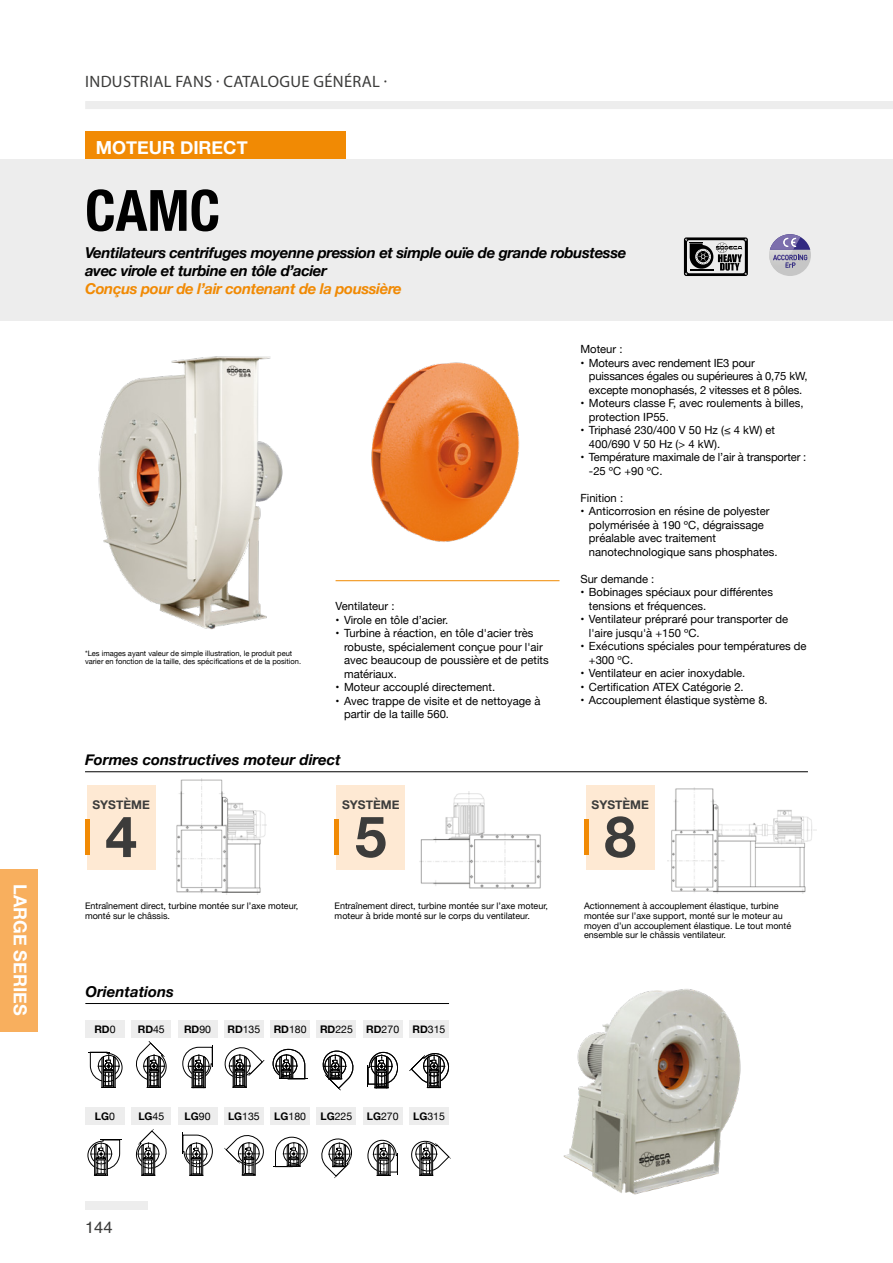
<style>
.page{position:relative;width:893px;height:1263px;background:#fff}
.page>*{position:absolute;margin:0;border:0;box-sizing:border-box;transform-origin:0 0}
.t1{font:700 condensed 57px "Helvetica Neue";color:#000}
.t2{font:700 57px "Helvetica Neue";color:#3c3c3b}
.t3{font:700 18px "Helvetica Neue";color:#fff}
.t4{font:16.5px "Myriad Pro";letter-spacing:.02em;color:#3c3c3b}
.t5{font:16.5px "Helvetica";color:#3c3c3b}
.t6{font:italic 700 15px/18px "Helvetica Neue";letter-spacing:-.025em;color:#000}
.t7{font:italic 700 15px "Helvetica Neue";color:#000}
.t8{font:italic 700 15px "Helvetica Neue";letter-spacing:-.025em;color:#f18a04}
.t9{font:700 12px "Helvetica Neue";color:#3c3c3b}
.t10{font:11.25px/13.5px "Helvetica Neue";color:#000}
.t11{font:10.5px "Helvetica Neue";color:#000}
.t12{font:700 10.5px "Helvetica Neue";color:#000}
.t13{font:9px/9.8px "Helvetica Neue";color:#000}
.t14{font:7.5px/7.5px "Helvetica Neue";color:#000}
.s1{font-weight:400}
.s2{font-weight:700}
</style>
<div class="page">
<div style="left:85px;top:1202px;width:62px;height:8px;background:#ededed"></div>
<div style="left:85px;top:101px;width:808px;height:8px;background:#ededed"></div>
<div style="left:0;top:869px;width:38px;height:162px;background:#f8af5e"></div>
<div style="left:0;top:159px;width:893px;height:162px;background:#ededed"></div>
<div style="left:85px;top:132px;width:261px;height:27px;background:#f18a04"></div>
<img style="left:563px;top:989px;width:178px;height:206px">
<img style="left:371px;top:362px;width:149px;height:180px">
<img style="left:98px;top:356px;width:185px;height:274px">
<hr style="left:336px;top:580px;width:223px;height:1px;background:#f18a00">
<svg style="left:684px;top:237px;width:64px;height:39px"></svg>
<div style="left:769px;top:234px;width:42px;height:42px;background:#c6c6c6;border-radius:50%"></div>
<svg style="left:770px;top:234px;width:40px;height:34px"></svg>
<hr style="left:85px;top:771px;width:723px;height:1px;background:#000">
<img style="left:419px;top:792px;width:122px;height:97px">
<img style="left:175px;top:779px;width:92px;height:115px">
<img style="left:667px;top:788px;width:149px;height:106px">
<div style="left:586px;top:784px;width:68px;height:85px;background:#fee9d3"></div>
<hr style="left:584px;top:819px;width:4px;height:35px;background:#f18a04">
<div style="left:337px;top:784px;width:68px;height:85px;background:#fee9d3"></div>
<hr style="left:335px;top:819px;width:4px;height:35px;background:#f18a04">
<div style="left:87px;top:784px;width:68px;height:85px;background:#fee9d3"></div>
<hr style="left:85px;top:819px;width:4px;height:35px;background:#f18a04">
<hr style="left:85px;top:1003px;width:364px;height:1px;background:#000">
<div style="left:85px;top:1020px;width:40px;height:17px;background:#ededed"></div>
<div style="left:131px;top:1020px;width:40px;height:17px;background:#ededed"></div>
<div style="left:178px;top:1020px;width:40px;height:17px;background:#ededed"></div>
<div style="left:224px;top:1020px;width:40px;height:17px;background:#ededed"></div>
<div style="left:270px;top:1020px;width:40px;height:17px;background:#ededed"></div>
<div style="left:316px;top:1020px;width:40px;height:17px;background:#ededed"></div>
<div style="left:363px;top:1020px;width:40px;height:17px;background:#ededed"></div>
<div style="left:409px;top:1020px;width:40px;height:17px;background:#ededed"></div>
<svg style="left:88px;top:1052px;width:34px;height:36px"></svg>
<svg style="left:136px;top:1041px;width:31px;height:47px"></svg>
<svg style="left:182px;top:1045px;width:31px;height:43px"></svg>
<svg style="left:224px;top:1047px;width:40px;height:41px"></svg>
<svg style="left:273px;top:1049px;width:34px;height:31px"></svg>
<svg style="left:322px;top:1050px;width:32px;height:40px"></svg>
<svg style="left:368px;top:1052px;width:30px;height:36px"></svg>
<svg style="left:409px;top:1053px;width:41px;height:35px"></svg>
<svg style="left:368px;top:1140px;width:30px;height:36px"></svg>
<div style="left:85px;top:1107px;width:40px;height:17px;background:#ededed"></div>
<div style="left:131px;top:1107px;width:40px;height:17px;background:#ededed"></div>
<div style="left:178px;top:1107px;width:40px;height:17px;background:#ededed"></div>
<div style="left:224px;top:1107px;width:40px;height:17px;background:#ededed"></div>
<div style="left:270px;top:1107px;width:40px;height:17px;background:#ededed"></div>
<div style="left:316px;top:1107px;width:40px;height:17px;background:#ededed"></div>
<div style="left:363px;top:1107px;width:40px;height:17px;background:#ededed"></div>
<div style="left:409px;top:1107px;width:40px;height:17px;background:#ededed"></div>
<svg style="left:88px;top:1139px;width:34px;height:37px"></svg>
<svg style="left:135px;top:1129px;width:32px;height:47px"></svg>
<svg style="left:182px;top:1132px;width:31px;height:44px"></svg>
<svg style="left:224px;top:1135px;width:40px;height:41px"></svg>
<svg style="left:273px;top:1137px;width:35px;height:30px"></svg>
<svg style="left:321px;top:1138px;width:31px;height:40px"></svg>
<svg style="left:411px;top:1140px;width:40px;height:36px"></svg>
<h2 class="t3" style="left:34px;top:884px;width:133px;rotate:90deg">LARGE SERIES</h2>
<h3 class="t4" style="left:85px;top:71px;width:303px">INDUSTRIAL FANS · CATALOGUE GÉNÉRAL ·</h3>
<h2 class="t3" style="left:96px;top:133px;width:153px">MOTEUR DIRECT</h2>
<h1 class="t1" style="left:85px;top:163px;width:137px">CAMC</h1>
<h3 class="t6" style="left:85px;top:244px;width:543px">Ventilateurs centrifuges moyenne pression et simple ouïe de grande robustesse avec virole et turbine en tôle d’acier</h3>
<h3 class="t8" style="left:85px;top:276px;width:318px">Conçus pour de l’air contenant de la poussière</h3>
<p class="t14" style="left:85px;top:650px;width:218px">*Les images ayant valeur de simple illustration, le produit peut varier en fonction de la taille, des spécifications et de la position.</p>
<p class="t10" style="left:336px;top:600px;width:60px">Ventilateur :</p>
<p class="t10" style="left:336px;top:614px;width:114px">• Virole en tôle d’acier.</p>
<p class="t10" style="left:344px;top:627px;width:206px;text-indent:-9px">• Turbine à réaction, en tôle d'acier très robuste, spécialement conçue pour l'air avec beaucoup de poussière et de petits matériaux.</p>
<p class="t10" style="left:336px;top:681px;width:161px">• Moteur accouplé directement.</p>
<p class="t10" style="left:344px;top:695px;width:198px;text-indent:-9px">• Avec trappe de visite et de nettoyage à partir de la taille 560.</p>
<h3 class="t7" style="left:85px;top:748px;width:257px">Formes constructives moteur direct</h3>
<p class="t9" style="left:92px;top:795px;width:59px">SYSTÈME</p>
<h1 class="t2" style="left:105px;top:792px;width:33px">4</h1>
<p class="t9" style="left:342px;top:795px;width:59px">SYSTÈME</p>
<h1 class="t2" style="left:355px;top:792px;width:33px">5</h1>
<p class="t10" style="left:580px;top:343px;width:44px">Moteur :</p>
<p class="t10" style="left:589px;top:356px;width:220px;text-indent:-9px">• Moteurs avec rendement IE3 pour puissances égales ou supérieures à 0,75 kW, excepte monophasés, 2 vitesses et 8 pôles.</p>
<p class="t10" style="left:589px;top:397px;width:216px;text-indent:-9px">• Moteurs classe F, avec roulements à billes, protection IP55.</p>
<p class="t10" style="left:589px;top:424px;width:188px;text-indent:-9px">• Triphasé 230/400 V 50 Hz (≤ 4 kW) et<br>400/690 V 50 Hz (&gt; 4 kW).</p>
<p class="t10" style="left:589px;top:451px;width:219px;text-indent:-9px">• Température maximale de l’air à transporter : -25 ºC +90 ºC.</p>
<p class="t10" style="left:580px;top:491px;width:44px">Finition :</p>
<p class="t10" style="left:589px;top:505px;width:190px;text-indent:-9px">• Anticorrosion en résine de polyester polymérisée à 190 ºC, dégraissage préalable avec traitement nanotechnologique sans phosphates.</p>
<p class="t10" style="left:580px;top:572px;width:75px">Sur demande :</p>
<p class="t10" style="left:589px;top:586px;width:186px;text-indent:-9px">• Bobinages spéciaux pour différentes tensions et fréquences.</p>
<p class="t10" style="left:589px;top:613px;width:201px;text-indent:-9px">• Ventilateur prépraré pour transporter de l'aire jusqu'à +150 ºC.</p>
<p class="t10" style="left:589px;top:640px;width:219px;text-indent:-9px">• Exécutions spéciales pour températures de +300 ºC.</p>
<p class="t10" style="left:580px;top:667px;width:166px">• Ventilateur en acier inoxydable.</p>
<p class="t10" style="left:580px;top:680px;width:165px">• Certification ATEX Catégorie 2.</p>
<p class="t10" style="left:580px;top:694px;width:189px">• Accouplement élastique système 8.</p>
<p class="t9" style="left:592px;top:795px;width:59px">SYSTÈME</p>
<h1 class="t2" style="left:604px;top:792px;width:33px">8</h1>
<p class="t13" style="left:85px;top:901px;width:215px">Entraînement direct, turbine montée sur l’axe moteur, monté sur le châssis.</p>
<p class="t13" style="left:335px;top:901px;width:215px">Entraînement direct, turbine montée sur l’axe moteur, moteur à bride monté sur le corps du ventilateur.</p>
<p class="t13" style="left:584px;top:901px;width:209px">Actionnement à accouplement élastique, turbine montée sur l’axe support, monté sur le moteur au moyen d’un accouplement élastique. Le tout monté ensemble sur le châssis ventilateur.</p>
<h3 class="t7" style="left:85px;top:980px;width:90px">Orientations</h3>
<p class="t12" style="left:94px;top:1021px;width:23px">RD<span class="s1">0</span></p>
<p class="t12" style="left:138px;top:1021px;width:29px">RD<span class="s1">45</span></p>
<p class="t12" style="left:184px;top:1021px;width:29px">RD<span class="s1">90</span></p>
<p class="t11" style="left:227px;top:1022px;width:34px"><span class="s2">RD</span>135</p>
<p class="t11" style="left:274px;top:1022px;width:34px"><span class="s2">RD</span>180</p>
<p class="t11" style="left:320px;top:1022px;width:34px"><span class="s2">RD</span>225</p>
<p class="t11" style="left:366px;top:1022px;width:34px"><span class="s2">RD</span>270</p>
<p class="t11" style="left:413px;top:1022px;width:34px"><span class="s2">RD</span>315</p>
<p class="t12" style="left:95px;top:1108px;width:22px">LG<span class="s1">0</span></p>
<p class="t12" style="left:138px;top:1108px;width:27px">LG<span class="s1">45</span></p>
<p class="t12" style="left:185px;top:1108px;width:27px">LG<span class="s1">90</span></p>
<p class="t11" style="left:228px;top:1109px;width:33px"><span class="s2">LG</span>135</p>
<p class="t11" style="left:274px;top:1109px;width:33px"><span class="s2">LG</span>180</p>
<p class="t11" style="left:321px;top:1109px;width:33px"><span class="s2">LG</span>225</p>
<p class="t11" style="left:367px;top:1109px;width:33px"><span class="s2">LG</span>270</p>
<p class="t11" style="left:413px;top:1109px;width:33px"><span class="s2">LG</span>315</p>
<h3 class="t5" style="left:85px;top:1214px;width:29px">144</h3>
</div>
